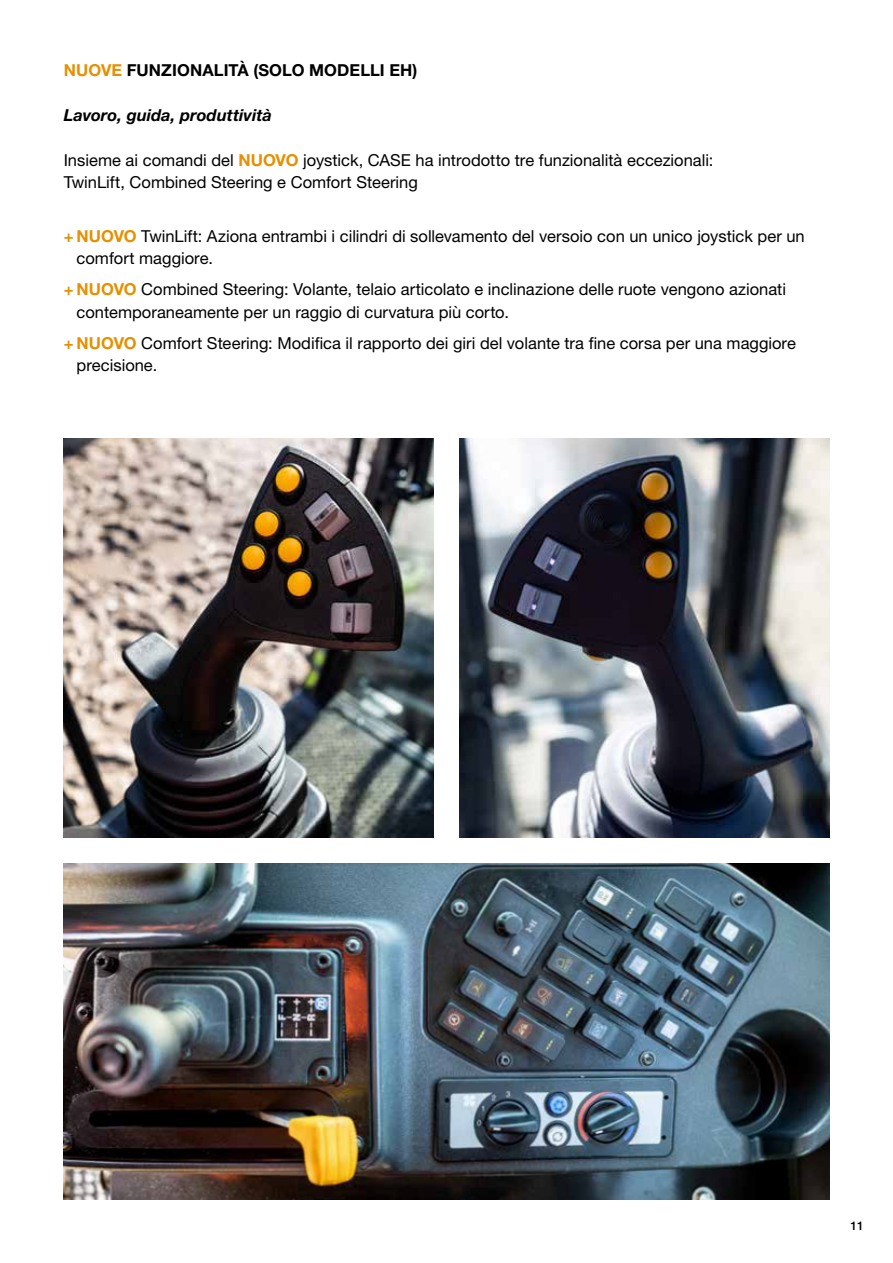
<style>
.page{position:relative;width:893px;height:1263px;background:#fff}
.page>*{position:absolute;margin:0;border:0;box-sizing:border-box;transform-origin:0 0}
.t1{font:16.5px/22.5px "Helvetica Neue LT Pro";color:#000}
.t2{font:700 16.5px "Helvetica Neue LT Pro";letter-spacing:.005em;color:#000}
.t3{font:italic 700 16.5px "Helvetica Neue LT Pro";color:#000}
.t4{font:500 12px "Helvetica Neue LT Pro";color:#000}
.s1{color:#e69000}
.s2{font-weight:700;color:#e69000}
</style>
<div class="page">
<img style="left:64px;top:863px;width:765px;height:336px">
<img style="left:64px;top:438px;width:370px;height:400px">
<img style="left:459px;top:438px;width:370px;height:400px">
<p class="t2" style="left:64px;top:59px;width:355px"><span class="s1">NUOVE</span> FUNZIONALITÀ (SOLO MODELLI EH)</p>
<p class="t3" style="left:64px;top:104px;width:210px">Lavoro, guida, produttività</p>
<p class="t1" style="left:64px;top:148px;width:651px">Insieme ai comandi del <span class="s2">NUOVO</span> joystick, CASE ha introdotto tre funzionalità eccezionali:<br>TwinLift, Combined Steering e Comfort Steering</p>
<p class="t1" style="left:77px;top:224px;width:730px;text-indent:-13px"><span class="s2">+ NUOVO</span> TwinLift: Aziona entrambi i cilindri di sollevamento del versoio con un unico joystick per un comfort maggiore.</p>
<p class="t1" style="left:77px;top:278px;width:711px;text-indent:-13px"><span class="s2">+ NUOVO</span> Combined Steering: Volante, telaio articolato e inclinazione delle ruote vengono azionati contemporaneamente per un raggio di curvatura più corto.</p>
<p class="t1" style="left:77px;top:331px;width:721px;text-indent:-13px"><span class="s2">+ NUOVO</span> Comfort Steering: Modifica il rapporto dei giri del volante tra fine corsa per una maggiore precisione.</p>
<p class="t4" style="left:850px;top:1218px;width:15px">11</p>
</div>
